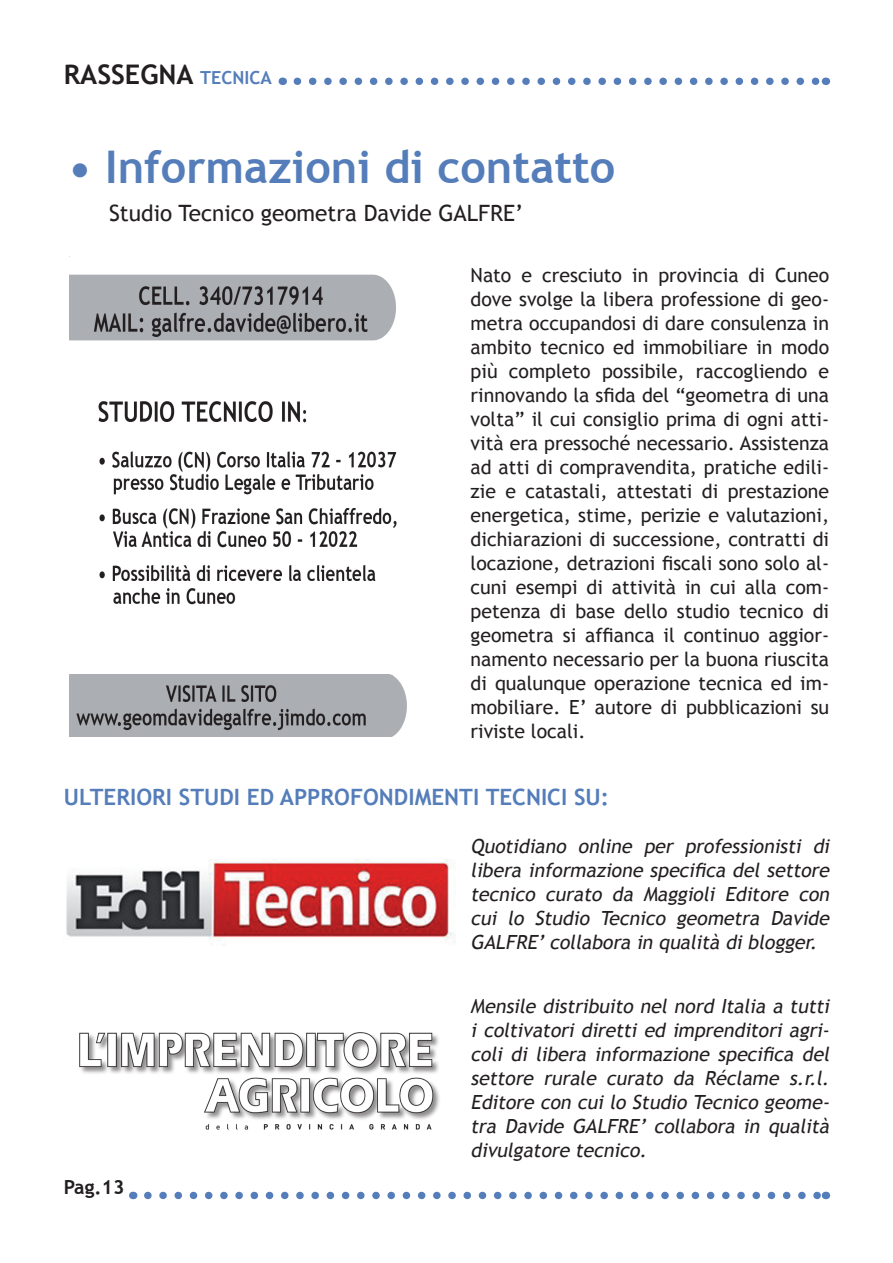
<style>
.page{position:relative;width:893px;height:1263px;background:#fff}
.page>*{position:absolute;margin:0;border:0;box-sizing:border-box;transform-origin:0 0}
.t1{font:700 45px "Trebuchet MS";color:#547dba}
.t2{font:700 27px "Trebuchet MS";color:#231f20}
.t3{font:700 22.5px "Trebuchet MS";color:#547dba}
.t4{font:22.5px "Trebuchet MS";color:#231f20}
.t5{font:19.5px/24px "Trebuchet MS";color:#231f20;text-align:justify}
.t6{font:italic 19.5px/24px "Trebuchet MS";color:#231f20;text-align:justify}
.t7{font:700 19.5px "Trebuchet MS";color:#231f20}
.s1{font-size:18px;color:#547dba}
</style>
<div class="page">
<svg style="left:148px;top:1192px;width:670px;height:7px"></svg>
<img style="left:69px;top:274px;width:327px;height:67px">
<img style="left:98px;top:401px;width:299px;height:204px">
<img style="left:69px;top:674px;width:338px;height:63px">
<img style="left:69px;top:675px;width:324px;height:60px">
<svg style="left:297px;top:78px;width:521px;height:7px"></svg>
<img style="left:66px;top:859px;width:389px;height:86px">
<img style="left:79px;top:1032px;width:361px;height:98px">
<h2 class="t2" style="left:64px;top:57px;width:210px">Rassegna <span class="s1">tecnica</span></h2>
<h1 class="t1" style="left:68px;top:139px;width:549px">• Informazioni di contatto</h1>
<p class="t4" style="left:109px;top:199px;width:416px">Studio Tecnico geometra Davide GALFRE’</p>
<p class="t5" style="left:471px;top:264px;width:360px">Nato e cresciuto in provincia di Cuneo dove svolge la libera professione di geo&shy;metra occupandosi di dare consulenza in ambito tecnico ed immobiliare in modo più completo possibile, raccogliendo e rinnovando la sfida del “geometra di una volta” il cui consiglio prima di ogni atti&shy;vità era pressoché necessario. Assistenza ad atti di compravendita, pratiche edili&shy;zie e catastali, attestati di prestazione energetica, stime, perizie e valutazioni, dichiarazioni di successione, contratti di locazione, detrazioni fiscali sono solo al&shy;cuni esempi di attività in cui alla com&shy;petenza di base dello studio tecnico di geometra si affianca il continuo aggior&shy;namento necessario per la buona riuscita di qualunque operazione tecnica ed im&shy;mobiliare. E’ autore di pubblicazioni su riviste locali.</p>
<p class="t3" style="left:64px;top:783px;width:547px">ULTERIORI STUDI ED APPROFONDIMENTI TECNICI SU:</p>
<p class="t6" style="left:471px;top:834px;width:364px">Quotidiano online per professionisti di libera informazione specifica del settore tecnico curato da Maggioli Editore con cui lo Studio Tecnico geometra Davide GALFRE’collabora in qualità di blogger.</p>
<p class="t7" style="left:64px;top:1174px;width:62px">Pag.13</p>
<p class="t6" style="left:471px;top:994px;width:364px">Mensile distribuito nel nord Italia a tutti i coltivatori diretti ed imprenditori agri&shy;coli di libera informazione specifica del settore rurale curato da Réclame s.r.l.<br>Editore con cui lo Studio Tecnico geome&shy;tra Davide GALFRE’ collabora in qualità divulgatore tecnico.</p>
</div>
